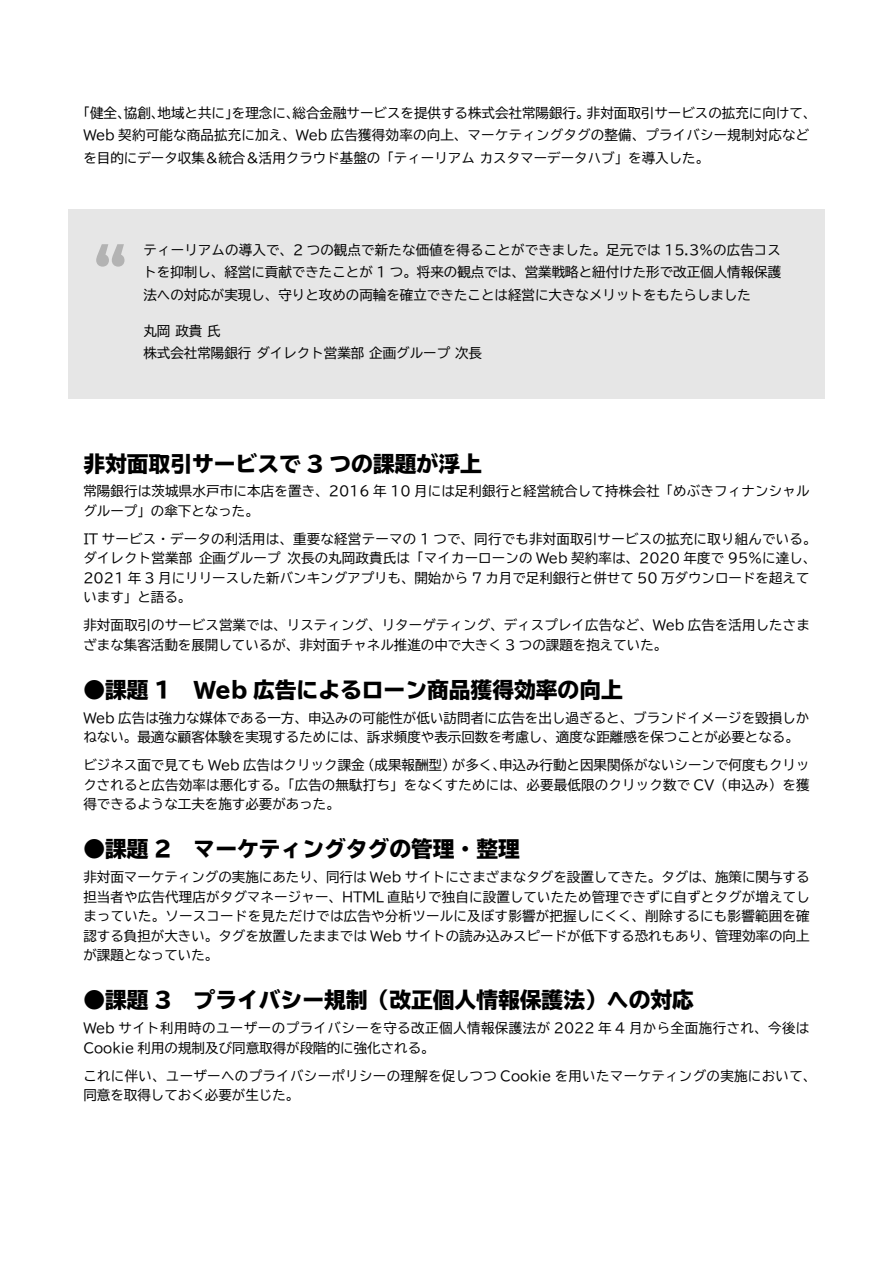
<style>
.page{position:relative;width:893px;height:1263px;background:#fff}
.page>*{position:absolute;margin:0;border:0;box-sizing:border-box;transform-origin:0 0}
.t{font:700 66px "Montserrat";color:#b3b3b3}
.t-H2-つめ{font:800 21.75px "TBUD Go Std";color:#000}
._0-body-9pt-つめ{font:13.5px/19.5px "TBUD Go Std";letter-spacing:.005em;color:#000}
._0-body-9pt{font:13.5px/22.5px "TBUD Go Std";color:#000}
._0-body-9pt-つめ-2{font:13.5px/19.5px "TBUD Go Std";letter-spacing:.035em;color:#000}
</style>
<div class="page">
<div style="left:68px;top:209px;width:757px;height:189px;background:#e6e6e6"></div>
<p class="_0-body-9pt" style="left:83px;top:101px;width:734px;text-indent:-7px">「健全、協創、地域と共に」を理念に、総合金融サービスを提供する株式会社常陽銀行。非対面取引サービスの拡充に向けて、<br>Web 契約可能な商品拡充に加え、Web 広告獲得効率の向上、マーケティングタグの整備、プライバシー規制対応などを目的にデータ収集＆統合＆活用クラウド基盤の「ティーリアムカスタマーデータハブ」を導入した。</p>
<p class="t" style="left:94px;top:222px;width:34px">“</p>
<p class="_0-body-9pt" style="left:143px;top:238px;width:639px;text-align:justify">ティーリアムの導入で、2 つの観点で新たな価値を得ることができました。足元では 15.3％の広告コストを抑制し、経営に貢献できたことが 1 つ。将来の観点では、営業戦略と紐付けた形で改正個人情報保護法への対応が実現し、守りと攻めの両輪を確立できたことは経営に大きなメリットをもたらしました</p>
<p class="_0-body-9pt" style="left:143px;top:319px;width:340px">丸岡政貴氏<br>株式会社常陽銀行ダイレクト営業部企画グループ次長</p>
<p class="t-H2-つめ" style="left:83px;top:451px;width:400px">非対面取引サービスで 3 つの課題が浮上</p>
<p class="_0-body-9pt-つめ" style="left:83px;top:481px;width:728px">常陽銀行は茨城県水戸市に本店を置き、2016 年 10 月には足利銀行と経営統合して持株会社「めぶきフィナンシャルグループ」の傘下となった。</p>
<p class="_0-body-9pt-つめ" style="left:83px;top:529px;width:735px">IT サービス・データの利活用は、重要な経営テーマの 1 つで、同行でも非対面取引サービスの拡充に取り組んでいる。ダイレクト営業部企画グループ次長の丸岡政貴氏は「マイカーローンの Web 契約率は、2020 年度で 95％に達し、2021 年 3 月にリリースした新バンキングアプリも、開始から 7 カ月で足利銀行と併せて 50 万ダウンロードを超えています」と語る。</p>
<p class="_0-body-9pt-つめ" style="left:83px;top:615px;width:728px">非対面取引のサービス営業では、リスティング、リターゲティング、ディスプレイ広告など、Web 広告を活用したさまざまな集客活動を展開しているが、非対面チャネル推進の中で大きく 3 つの課題を抱えていた。</p>
<p class="t-H2-つめ" style="left:83px;top:678px;width:541px">●課題 1　Web 広告によるローン商品獲得効率の向上</p>
<p class="_0-body-9pt-つめ" style="left:83px;top:708px;width:728px">Web 広告は強力な媒体である一方、申込みの可能性が低い訪問者に広告を出し過ぎると、ブランドイメージを毀損しかねない。最適な顧客体験を実現するためには、訴求頻度や表示回数を考慮し、適度な距離感を保つことが必要となる。</p>
<p class="_0-body-9pt-つめ" style="left:83px;top:755px;width:728px;text-align:justify">ビジネス面で見ても Web 広告はクリック課金（成果報酬型）が多く、申込み行動と因果関係がないシーンで何度もクリックされると広告効率は悪化する。「広告の無駄打ち」をなくすためには、必要最低限のクリック数で CV（申込み）を獲得できるような工夫を施す必要があった。</p>
<p class="t-H2-つめ" style="left:83px;top:837px;width:438px">●課題 2　マーケティングタグの管理・整理</p>
<p class="_0-body-9pt-つめ" style="left:83px;top:867px;width:728px;text-align:justify">非対面マーケティングの実施にあたり、同行は Web サイトにさまざまなタグを設置してきた。タグは、施策に関与する担当者や広告代理店がタグマネージャー、HTML 直貼りで独自に設置していたため管理できずに自ずとタグが増えてしまっていた。ソースコードを見ただけでは広告や分析ツールに及ぼす影響が把握しにくく、削除するにも影響範囲を確認する負担が大きい。タグを放置したままでは Web サイトの読み込みスピードが低下する恐れもあり、管理効率の向上が課題となっていた。</p>
<p class="t-H2-つめ" style="left:83px;top:988px;width:612px">●課題 3　プライバシー規制（改正個人情報保護法）への対応</p>
<p class="_0-body-9pt-つめ-2" style="left:83px;top:1018px;width:728px">Web サイト利用時のユーザーのプライバシーを守る改正個人情報保護法が 2022 年 4 月から全面施行され、今後は<br>Cookie 利用の規制及び同意取得が段階的に強化される。</p>
<p class="_0-body-9pt-つめ" style="left:83px;top:1066px;width:734px">これに伴い、ユーザーへのプライバシーポリシーの理解を促しつつ Cookie を用いたマーケティングの実施において、同意を取得しておく必要が生じた。</p>
</div>
